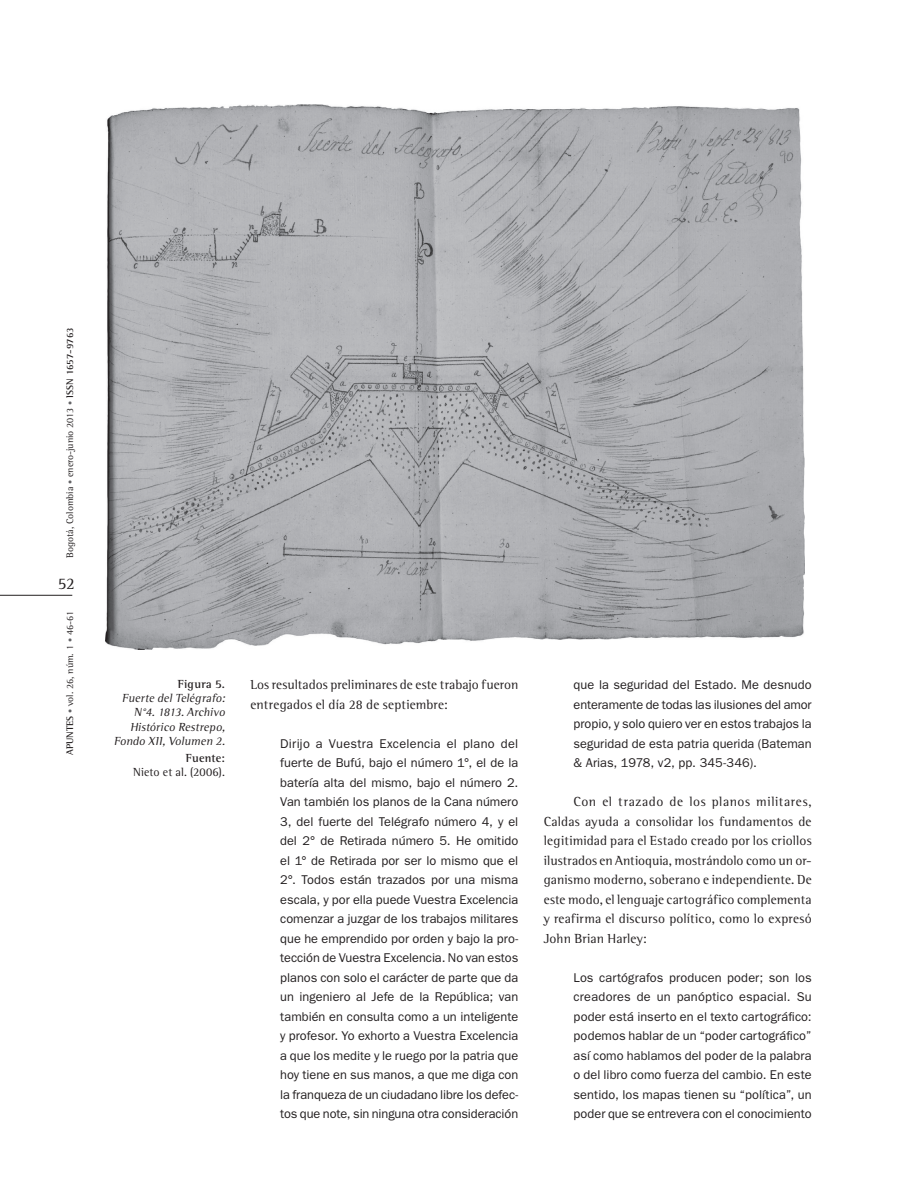
<style>
.page{position:relative;width:918px;height:1188px;background:#fff}
.page>*{position:absolute;margin:0;border:0;box-sizing:border-box;transform-origin:0 0}
.t1{font:16.5px "Agfa Rotis Semi Serif";color:#231f20}
.t2{font:13.5px/19.5px "Agfa Rotis Semi Serif";letter-spacing:.01em;color:#231f20}
.t3{font:12.75px/19.5px "ITC Franklin Gothic Std";color:#231f20;text-align:justify}
.t4{font:italic 12px/14.4px "Agfa Rotis Semi Serif";color:#231f20;text-align:right}
.t5{font:12px "Agfa Rotis Semi Serif";letter-spacing:.015em;color:#231f20}
.t6{font:700 12px "Agfa Rotis Semi Serif";letter-spacing:.01em;color:#231f20}
.t7{font:9.75px "Agfa Rotis Semi Serif";color:#231f20}
.s1{font-size:8.25px;color:#636366}
.s2{font-weight:700}
</style>
<div class="page">
<hr style="left:0;top:595px;width:72px;height:1px;background:#231f20">
<img style="left:105px;top:104px;width:699px;height:546px">
<p class="t7" style="left:64px;top:558px;width:232px;rotate:-90deg">Bogotá, Colombia <span class="s1">•</span> enero-junio 2013 <span class="s1">•</span> <span class="s2">ISSN 1657-9763</span></p>
<p class="t1" style="left:58px;top:574px;width:18px">52</p>
<p class="t7" style="left:64px;top:755px;width:145px;rotate:-90deg"><span class="s2">APUNTES</span> <span class="s1">•</span> vol. 26, núm. 1 <span class="s1">•</span> 46-61</p>
<p class="t6" style="left:178px;top:676px;width:48px">Figura 5.</p>
<p class="t4" style="left:114px;top:691px;width:115px">Fuerte delTelégrafo:<br>N°4.1813.Archivo<br>Histórico Restrepo,<br>Fondo XII,Volumen 2.</p>
<p class="t6" style="left:186px;top:751px;width:41px">Fuente:</p>
<p class="t5" style="left:133px;top:765px;width:93px">Nieto et al. (2006).</p>
<p class="t2" style="left:250px;top:675px;width:269px">Los resultados preliminares de este trabajo fueron entregados el día 28 de septiembre:</p>
<p class="t3" style="left:280px;top:734px;width:240px">Dirijo a Vuestra Excelencia el plano del fuerte de Bufú, bajo el número 1°, el de la batería alta del mismo, bajo el número 2.<br>Van también los planos de la Cana número 3, del fuerte del Telégrafo número 4, y el del 2° de Retirada número 5. He omitido el 1° de Retirada por ser lo mismo que el 2°. Todos están trazados por una misma escala, y por ella puede Vuestra Excelencia comenzar a juzgar de los trabajos militares que he emprendido por orden y bajo la pro&shy;tección de Vuestra Excelencia. No van estos planos con solo el carácter de parte que da un ingeniero al Jefe de la República; van también en consulta como a un inteligente y profesor. Yo exhorto a Vuestra Excelencia a que los medite y le ruego por la patria que hoy tiene en sus manos, a que me diga con la franqueza de un ciudadano libre los defec&shy;tos que note, sin ninguna otra consideración</p>
<p class="t3" style="left:574px;top:675px;width:240px">que la seguridad del Estado. Me desnudo enteramente de todas las ilusiones del amor propio, y solo quiero ver en estos trabajos la seguridad de esta patria querida (Bateman &amp; Arias, 1978, v2, pp. 345-346).</p>
<p class="t2" style="left:544px;top:792px;width:269px;text-align:justify;text-indent:30px">Con el trazado de los planos militares, Caldas ayuda a consolidar los fundamentos de legitimidad para el Estado creado por los criollos ilustrados en Antioquia, mostrándolo como un or&shy;ganismo moderno, soberano e independiente. De este modo, el lenguaje cartográfico complementa y reafirma el discurso político, como lo expresó John Brian Harley:</p>
<p class="t3" style="left:574px;top:968px;width:240px">Los cartógrafos producen poder; son los creadores de un panóptico espacial. Su poder está inserto en el texto cartográfico: podemos hablar de un “poder cartográfico” así como hablamos del poder de la palabra o del libro como fuerza del cambio. En este sentido, los mapas tienen su “política”, un poder que se entrevera con el conocimiento</p>
</div>
